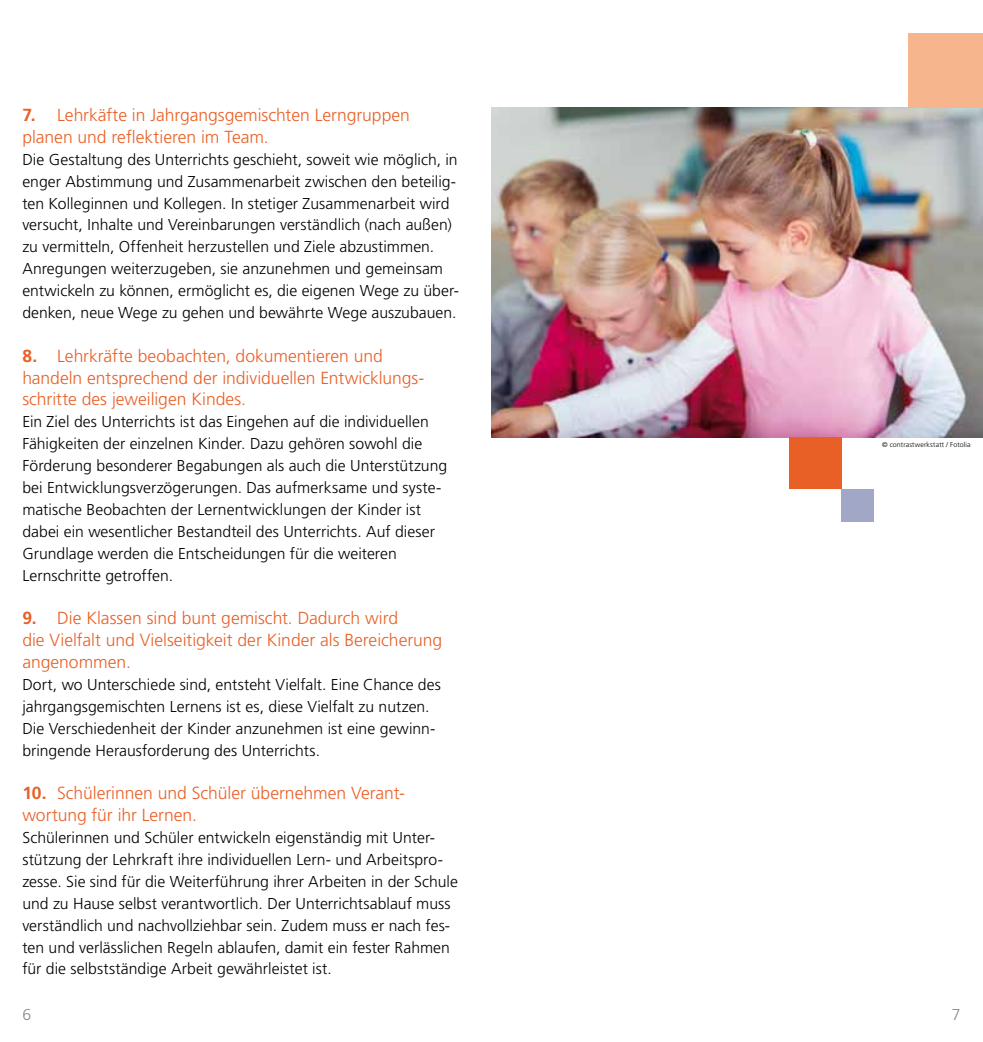
<style>
.page{position:relative;width:983px;height:1042px;background:#fff}
.page>*{position:absolute;margin:0;border:0;box-sizing:border-box;transform-origin:0 0}
.t1{font:300 17.5px/21.9px "Frutiger LT Std";color:#e96027}
.t2{font:300 15.75px/21.9px "Frutiger LT Std";letter-spacing:.005em;color:#000}
.t3{font:300 15.75px "Frutiger LT Std";color:#87888a}
.t4{font:300 7px "Frutiger LT Std";letter-spacing:.015em;color:#000}
.s1{font-weight:700}
</style>
<div class="page">
<img style="left:491px;top:108px;width:491px;height:329px">
<div style="left:908px;top:33px;width:74px;height:75px;background:#f7b58d"></div>
<div style="left:789px;top:437px;width:52px;height:52px;background:#e96027"></div>
<div style="left:841px;top:489px;width:32px;height:33px;background:#a0a7c7"></div>
<p class="t1" style="left:22px;top:104px;width:389px"><span class="s1">7.</span> Lehrkäfte in Jahrgangsgemischten Lerngruppen planen und reflektieren im Team.</p>
<p class="t2" style="left:22px;top:149px;width:438px">Die Gestaltung des Unterrichts geschieht, soweit wie möglich, in enger Abstimmung und Zusammenarbeit zwischen den beteilig&shy;ten Kolleginnen und Kollegen. In stetiger Zusammenarbeit wird versucht, Inhalte und Vereinbarungen verständlich (nach außen) zu vermitteln, Offenheit herzustellen und Ziele abzustimmen.<br>Anregungen weiterzugeben, sie anzunehmen und gemeinsam entwickeln zu können, ermöglicht es, die eigenen Wege zu über&shy;denken, neue Wege zu gehen und bewährte Wege auszubauen.</p>
<p class="t1" style="left:22px;top:345px;width:403px"><span class="s1">8.</span> Lehrkräfte beobachten, dokumentieren und handeln entsprechend der individuellen Entwicklungs&shy;schritte des jeweiligen Kindes.</p>
<p class="t2" style="left:22px;top:411px;width:426px">Ein Ziel des Unterrichts ist das Eingehen auf die individuellen Fähigkeiten der einzelnen Kinder. Dazu gehören sowohl die Förderung besonderer Begabungen als auch die Unterstützung bei Entwicklungsverzögerungen. Das aufmerksame und syste&shy;matische Beobachten der Lernentwicklungen der Kinder ist dabei ein wesentlicher Bestandteil des Unterrichts. Auf dieser Grundlage werden die Entscheidungen für die weiteren Lernschritte getroffen.</p>
<p class="t1" style="left:22px;top:607px;width:421px"><span class="s1">9.</span> Die Klassen sind bunt gemischt. Dadurch wird<br>die Vielfalt und Vielseitigkeit der Kinder als Bereicherung angenommen.</p>
<p class="t2" style="left:22px;top:674px;width:420px">Dort, wo Unterschiede sind, entsteht Vielfalt. Eine Chance des jahrgangsgemischten Lernens ist es, diese Vielfalt zu nutzen.<br>Die Verschiedenheit der Kinder anzunehmen ist eine gewinn&shy;bringende Herausforderung des Unterrichts.</p>
<p class="t1" style="left:22px;top:782px;width:384px"><span class="s1">10.</span> Schülerinnen und Schüler übernehmen Verant&shy;wortung für ihr Lernen.</p>
<p class="t2" style="left:22px;top:827px;width:437px">Schülerinnen und Schüler entwickeln eigenständig mit Unter&shy;stützung der Lehrkraft ihre individuellen Lern- und Arbeitspro&shy;zesse. Sie sind für die Weiterführung ihrer Arbeiten in der Schule und zu Hause selbst verantwortlich. Der Unterrichtsablauf muss verständlich und nachvollziehbar sein. Zudem muss er nach fes&shy;ten und verlässlichen Regeln ablaufen, damit ein fester Rahmen für die selbstständige Arbeit gewährleistet ist.</p>
<p class="t4" style="left:881px;top:441px;width:90px">© contrastwerkstatt / Fotolia</p>
<p class="t3" style="left:22px;top:1005px;width:10px">6</p>
<p class="t3" style="left:951px;top:1005px;width:10px">7</p>
</div>
